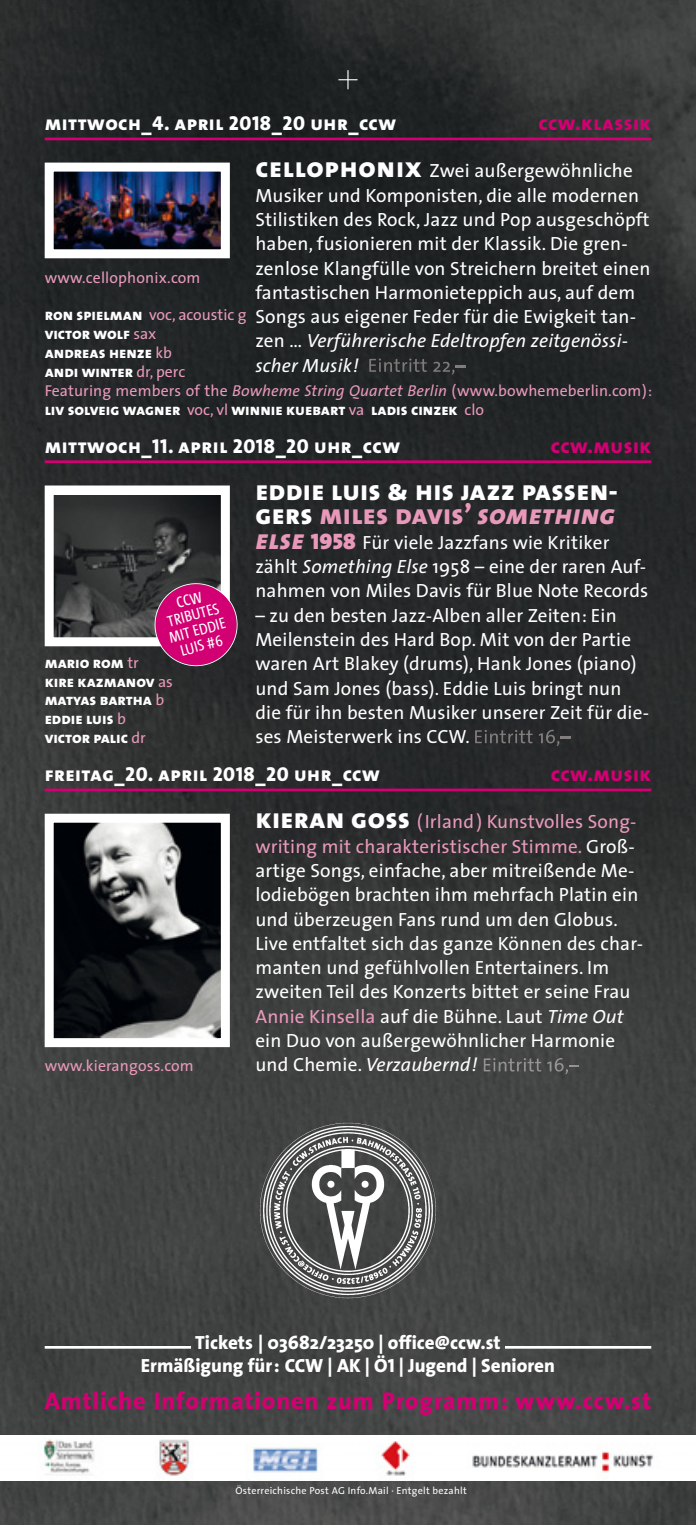
<style>
.page{position:relative;width:696px;height:1525px;background:#fff}
.page>*{position:absolute;margin:0;border:0;box-sizing:border-box;transform-origin:0 0}
.t1{font:28.12px/24.3px "The Sans Extra Bold Caps";letter-spacing:.01em;color:#fff}
.t2{font:800 24.3px "The Sans";letter-spacing:.035em;color:#d20072}
.t3{font:20.25px "The Sans Extra Bold Caps";letter-spacing:.025em;color:#fff}
.t4{font:20.25px "The Sans Extra Bold Caps";letter-spacing:.025em;color:#d20072}
.t5{font:19.12px/24.3px "The Sans";letter-spacing:.01em;color:#fff}
.t6{font:800 19.12px/22.9px "The Sans";color:#fff;text-align:center}
.t7{font:15.75px/18.9px "The Sans Extra Bold Caps";color:#fff}
.t8{font:15.75px "The Sans";letter-spacing:.01em;color:#e899ba}
.t9{font:15.75px/15.8px "The Sans Cd LF5";color:#fff;text-align:center}
.t10{font:10.12px "The Sans";letter-spacing:.025em;color:#fff}
.s1{font-family:"The Sans Extra Bold Caps";font-size:28.12px}
.s2{font-style:italic}
.s3{font-family:"The Sans Extra Bold Caps";color:#fff}
.s4{font-family:"The Sans";color:#e899ba}
.s5{color:#e899ba}
.s6{font-style:italic;color:#e899ba}
.s7{font-family:"The Sans Extra Bold Caps";font-style:italic;font-size:28.12px;color:#e899ba}
.s8{font-family:"The Sans Black Caps";font-size:22.5px;color:#e899ba}
.s9{font-family:"The Sans Extra Bold Caps";font-weight:400}
</style>
<div class="page">
<img style="left:0;top:0;width:695px;height:1524px">
<hr style="left:45px;top:138px;width:606px;height:2px;background:#d20072">
<img style="left:369px;top:358px;width:86px;height:17px">
<svg style="left:455px;top:365px;width:10px;height:2px"></svg>
<svg style="left:338px;top:70px;width:19px;height:19px"></svg>
<img style="left:0;top:1435px;width:695px;height:45px">
<hr style="left:504px;top:1345px;width:147px;height:3px;background:#fff">
<hr style="left:45px;top:1345px;width:146px;height:3px;background:#fff">
<img style="left:246px;top:1108px;width:204px;height:204px">
<img style="left:55px;top:173px;width:165px;height:75px">
<div style="left:45px;top:163px;width:185px;height:95px;border:9px solid #fff"></div>
<hr style="left:45px;top:788px;width:606px;height:3px;background:#d20072">
<img style="left:483px;top:1057px;width:85px;height:17px">
<img style="left:55px;top:823px;width:165px;height:214px">
<div style="left:45px;top:813px;width:185px;height:234px;border:9px solid #fff"></div>
<hr style="left:45px;top:460px;width:606px;height:3px;background:#d20072">
<img style="left:475px;top:729px;width:84px;height:17px">
<img style="left:55px;top:496px;width:165px;height:140px">
<div style="left:45px;top:485px;width:185px;height:161px;border:9px solid #fff"></div>
<svg style="left:150px;top:578px;width:92px;height:92px;background:#9c1e63"></svg>
<p class="t3" style="left:45px;top:111px;width:352px">mittwoch_4. april 2018_20 uhr_ccw</p>
<p class="t4" style="left:538px;top:111px;width:114px">ccw.klassik</p>
<p class="t5" style="left:255px;top:160px;width:396px"><span class="s1">cellophonix</span> Zwei außergewöhnliche Musiker und Komponisten, die alle modernen Stilistiken des Rock, Jazz und Pop ausgeschöpft haben, fusionieren mit der Klassik. Die gren&shy;zenlose Klangfülle von Streichern breitet einen fantastischen Harmonieteppich aus, auf dem Songs aus eigener Feder für die Ewigkeit tan&shy;zen … <span class="s2">Verführerische Edeltropfen zeitgenössi&shy;scher Musik!</span></p>
<p class="t8" style="left:45px;top:271px;width:157px">www.cellophonix.com</p>
<p class="t8" style="left:45px;top:309px;width:203px"><span class="s3">ron spielman</span> voc, acoustic g</p>
<p class="t7" style="left:45px;top:324px;width:142px">victor wolf <span class="s4">sax </span>andreas henze <span class="s4">kb </span>andi winter <span class="s4">dr, perc</span></p>
<p class="t8" style="left:45px;top:385px;width:608px">Featuring members of the <span class="s2">Bowheme String Quartet Berlin</span> (www.bowhemeberlin.com):</p>
<p class="t7" style="left:45px;top:400px;width:441px">liv solveig wagner <span class="s4">voc, vl</span> winnie kuebart <span class="s4">va</span> ladis cinzek <span class="s4">clo</span></p>
<p class="t3" style="left:45px;top:434px;width:356px">mittwoch_11. april 2018_20 uhr_ccw</p>
<p class="t4" style="left:550px;top:434px;width:102px">ccw.musik</p>
<p class="t9" style="left:159px;top:600px;width:59px;rotate:-15deg">CCW<br>TRIBUTES<br>MIT EDDIE<br>LUIS #6</p>
<p class="t7" style="left:45px;top:652px;width:130px">mario rom <span class="s4">tr<br></span>kire kazmanov <span class="s4">as </span>matyas bartha <span class="s4">b </span>eddie luis <span class="s4">b </span>victor palic <span class="s4">dr</span></p>
<h1 class="t1" style="left:255px;top:478px;width:364px">eddie luis &amp; his jazz passen&shy;gers <span class="s5">miles davis’</span> <span class="s6">something</span></h1>
<p class="t5" style="left:255px;top:532px;width:394px"><span class="s7">else</span> <span class="s8">1958</span> Für viele Jazzfans wie Kritiker zählt <span class="s2">Something Else</span> 1958 – eine der raren Auf&shy;nahmen von Miles Davis für Blue Note Records</p>
<p class="t5" style="left:255px;top:605px;width:395px">– zu den besten Jazz-Alben aller Zeiten: Ein Meilenstein des Hard Bop. Mit von der Partie waren Art Blakey (drums), Hank Jones (piano) und Sam Jones (bass). Eddie Luis bringt nun die für ihn besten Musiker unserer Zeit für die&shy;ses Meisterwerk ins CCW.</p>
<p class="t3" style="left:45px;top:762px;width:336px">freitag_20. april 2018_20 uhr_ccw</p>
<p class="t4" style="left:550px;top:762px;width:102px">ccw.musik</p>
<p class="t8" style="left:45px;top:1060px;width:150px">www.kierangoss.com</p>
<p class="t5" style="left:255px;top:811px;width:389px"><span class="s1">kieran goss</span> <span class="s5">(Irland) Kunstvolles Song - writing mit charakteristischer Stimme.</span> Groß&shy;artige Songs, einfache, aber mitreißende Me&shy;lo die bögen brachten ihm mehrfach Platin ein und überzeugen Fans rund um den Globus.<br>Live entfaltet sich das ganze Können des char&shy;manten und gefühlvollen Entertainers. Im zweiten Teil des Konzerts bittet er seine Frau <span class="s5">Annie Kinsella</span> auf die Bühne. Laut <span class="s2">Time Out </span>ein Duo von außergewöhnlicher Harmonie und Chemie. <span class="s2">Verzaubernd!</span></p>
<p class="t6" style="left:141px;top:1331px;width:415px">Tickets | 03682/23250 | office@ccw.st<br>Ermäßigung für: CCW | AK | Ö<span class="s9">1 |</span> Jugend | Senioren</p>
<p class="t2" style="left:45px;top:1389px;width:607px">Amtliche Informationen zum Programm: www.ccw.st</p>
<p class="t10" style="left:235px;top:1486px;width:233px">Österreichische Post AG Info.Mail · Entgelt bezahlt</p>
</div>
